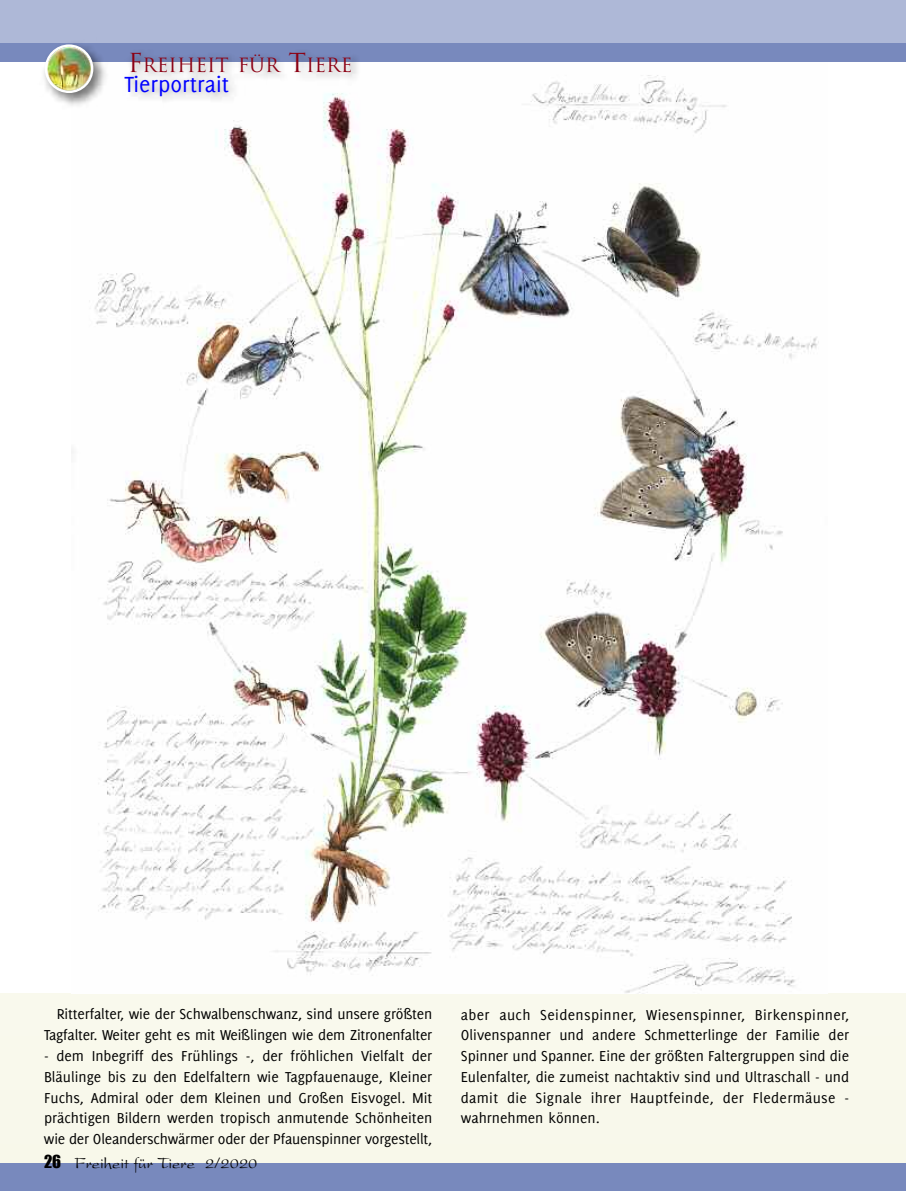
<style>
.page{position:relative;width:906px;height:1191px;background:#fff}
.page>*{position:absolute;margin:0;border:0;box-sizing:border-box;transform-origin:0 0}
.t1{font:24px "Delicious";color:#00f}
.t2{font:19.2px "Trajan";color:#8c0013}
.t3{font:16.5px "President";color:#000}
.t4{font:15.75px/20.9px "Delicious";letter-spacing:-.015em;color:#000;text-align:justify}
.s1{font-size:25.5px}
.s2{font-family:"Impact"}
</style>
<div class="page">
<div style="left:0;top:55px;width:906px;height:1135px;background:#f9f9ec"></div>
<div style="left:0;top:58px;width:906px;height:935px;background:#fff"></div>
<img style="left:72px;top:61px;width:756px;height:932px">
<div style="left:0;top:1163px;width:906px;height:28px;background:#7889bd"></div>
<div style="left:0;top:0;width:906px;height:44px;background:#aeb8d7"></div>
<div style="left:0;top:43px;width:906px;height:18px;background:#7889bd"></div>
<img style="left:72px;top:108px;width:41px;height:5px">
<img style="left:28px;top:44px;width:328px;height:64px">
<img style="left:114px;top:61px;width:597px;height:67px">
<p class="t2" style="left:128px;top:54px;width:226px"><span class="s1">F</span>REIHEIT FÜR <span class="s1">T</span>IERE</p>
<h1 class="t1" style="left:124px;top:75px;width:106px">Tierportrait</h1>
<p class="t4" style="left:44px;top:1004px;width:390px;text-align:right">Ritterfalter, wie der Schwalbenschwanz, sind unsere größten<br>Tagfalter. Weiter geht es mit Weißlingen wie dem Zitronenfalter</p>
<p class="t4" style="left:44px;top:1046px;width:390px">- dem Inbegriff des Frühlings -, der fröhlichen Vielfalt der Bläulinge bis zu den Edelfaltern wie Tagpfauenauge, Kleiner Fuchs, Admiral oder dem Kleinen und Großen Eisvogel. Mit prächtigen Bildern werden tropisch anmutende Schönheiten wie der Oleanderschwärmer oder der Pfauenspinner vorgestellt,</p>
<p class="t3" style="left:44px;top:1158px;width:215px"><span class="s2">26</span> Freiheit für Tiere 2/2020</p>
<p class="t4" style="left:461px;top:1005px;width:390px">aber auch Seidenspinner, Wiesenspinner, Birkenspinner, Olivenspanner und andere Schmetterlinge der Familie der Spinner und Spanner. Eine der größten Faltergruppen sind die Eulenfalter, die zumeist nachtaktiv sind und Ultraschall - und damit die Signale ihrer Hauptfeinde, der Fledermäuse - wahrnehmen können.</p>
</div>
